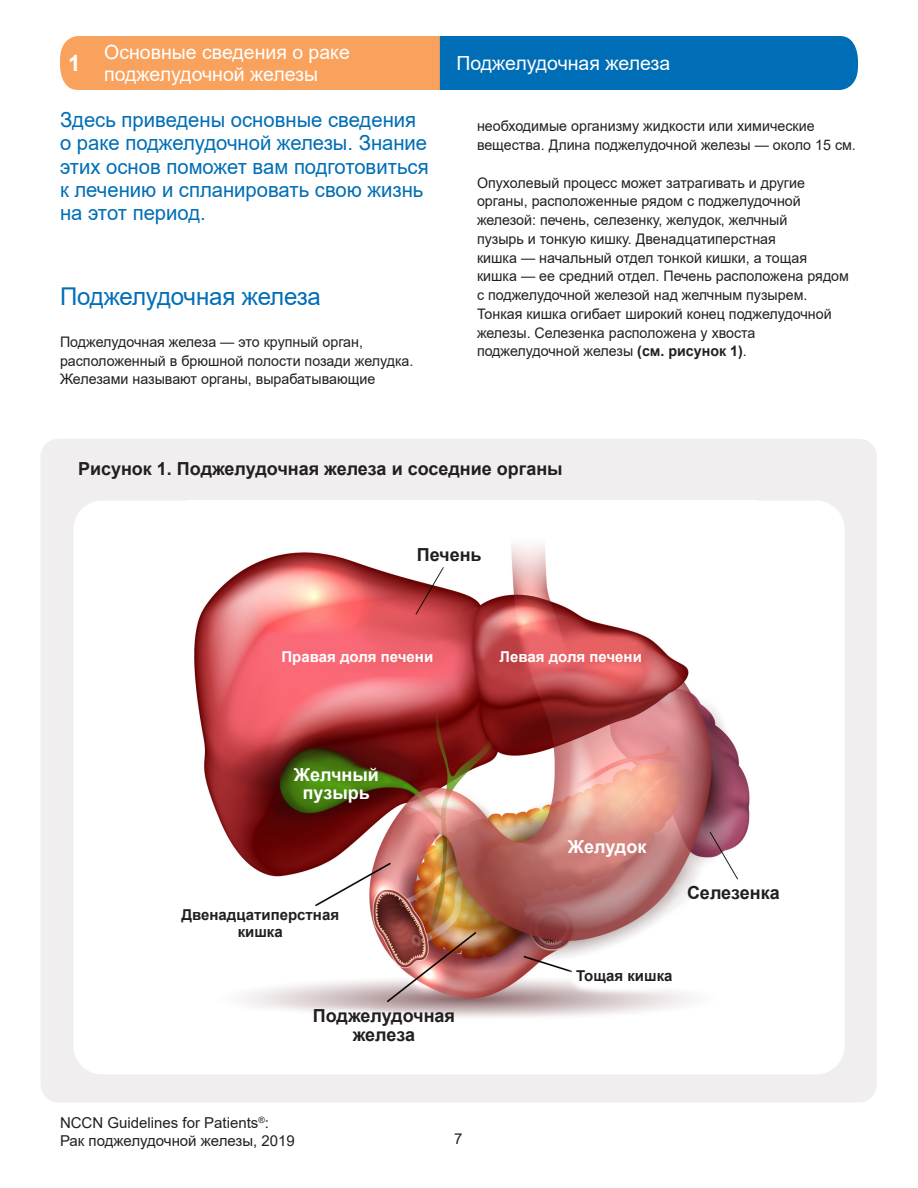
<style>
.page{position:relative;width:918px;height:1188px;background:#fff}
.page>*{position:absolute;margin:0;border:0;box-sizing:border-box;transform-origin:0 0}
.h1_Chapter_1{font:24.45px "Arial";letter-spacing:-.005em;color:#006eb6}
.t1{font:700 22.5px "Arial";color:#fff}
.Callout{font:20.7px/23.2px "Arial";color:#006eb6}
.t2{font:19.5px/22.5px "Arial";color:#fff}
.Figure_title{font:700 18px "Arial";color:#231f20}
.Figure_caption{font:700 18px/18.8px "Arial";color:#231f20;text-align:center}
.Figure_caption-2{font:700 18px/18.8px "Arial";color:#fff;text-align:center}
.t3{font:15px/18px "Arial";color:#231f20}
.Figure_caption-3{font:700 15px/16.5px "Arial";color:#231f20;text-align:center}
.Figure_caption-4{font:700 15px "Arial";color:#fff}
.Body_text{font:14.55px/18.8px "Arial";color:#231f20}
.s1{font-weight:700}
</style>
<div class="page">
<svg style="left:60px;top:36px;width:798px;height:54px;background:#77878d"></svg>
<div style="left:40px;top:439px;width:837px;height:663px;background:#f1eeef;border-radius:18px"></div>
<div style="left:74px;top:501px;width:771px;height:573px;background:#fff;border-radius:28px"></div>
<img style="left:194px;top:543px;width:556px;height:475px">
<p class="t1" style="left:68px;top:47px;width:14px">1</p>
<p class="t2" style="left:104px;top:41px;width:247px">Основные сведения о раке поджелудочной железы</p>
<p class="t2" style="left:456px;top:52px;width:215px">Поджелудочная железа</p>
<p class="Callout" style="left:60px;top:108px;width:370px">Здесь приведены основные сведения о раке поджелудочной железы. Знание этих основ поможет вам подготовиться к лечению и спланировать свою жизнь на этот период.</p>
<p class="Body_text" style="left:477px;top:117px;width:380px">необходимые организму жидкости или химические вещества. Длина поджелудочной железы — около 15 см.</p>
<p class="Body_text" style="left:477px;top:173px;width:374px">Опухолевый процесс может затрагивать и другие органы, расположенные рядом с поджелудочной железой: печень, селезенку, желудок, желчный<br>пузырь и тонкую кишку. Двенадцатиперстная<br>кишка — начальный отдел тонкой кишки, а тощая кишка — ее средний отдел. Печень расположена рядом с поджелудочной железой над желчным пузырем.<br>Тонкая кишка огибает широкий конец поджелудочной железы. Селезенка расположена у хвоста поджелудочной железы <span class="s1">(см. рисунок 1)</span>.</p>
<h1 class="h1_Chapter_1" style="left:60px;top:280px;width:262px">Поджелудочная железа</h1>
<p class="Body_text" style="left:60px;top:332px;width:355px">Поджелудочная железа — это крупный орган, расположенный в брюшной полости позади желудка.<br>Железами называют органы, вырабатывающие</p>
<p class="Figure_title" style="left:78px;top:456px;width:486px">Рисунок 1. Поджелудочная железа и соседние органы</p>
<p class="Figure_caption" style="left:417px;top:546px;width:66px">Печень</p>
<p class="Figure_caption-4" style="left:282px;top:646px;width:153px">Правая доля печени</p>
<p class="Figure_caption-4" style="left:500px;top:646px;width:144px">Левая доля печени</p>
<p class="Figure_caption-2" style="left:294px;top:765px;width:87px">Желчный пузырь</p>
<p class="Figure_caption-3" style="left:181px;top:907px;width:159px">Двенадцатиперстная кишка</p>
<p class="Figure_caption" style="left:313px;top:1006px;width:144px">Поджелудочная железа</p>
<p class="t3" style="left:60px;top:1114px;width:236px">NCCN Guidelines for Patients<sup>®</sup>:<br>Рак поджелудочной железы, 2019</p>
<p class="t3" style="left:454px;top:1129px;width:10px">7</p>
<p class="Figure_caption-2" style="left:568px;top:838px;width:80px">Желудок</p>
<p class="Figure_caption" style="left:687px;top:883px;width:94px">Селезенка</p>
<p class="Figure_caption-3" style="left:576px;top:968px;width:98px">Тощая кишка</p>
</div>
